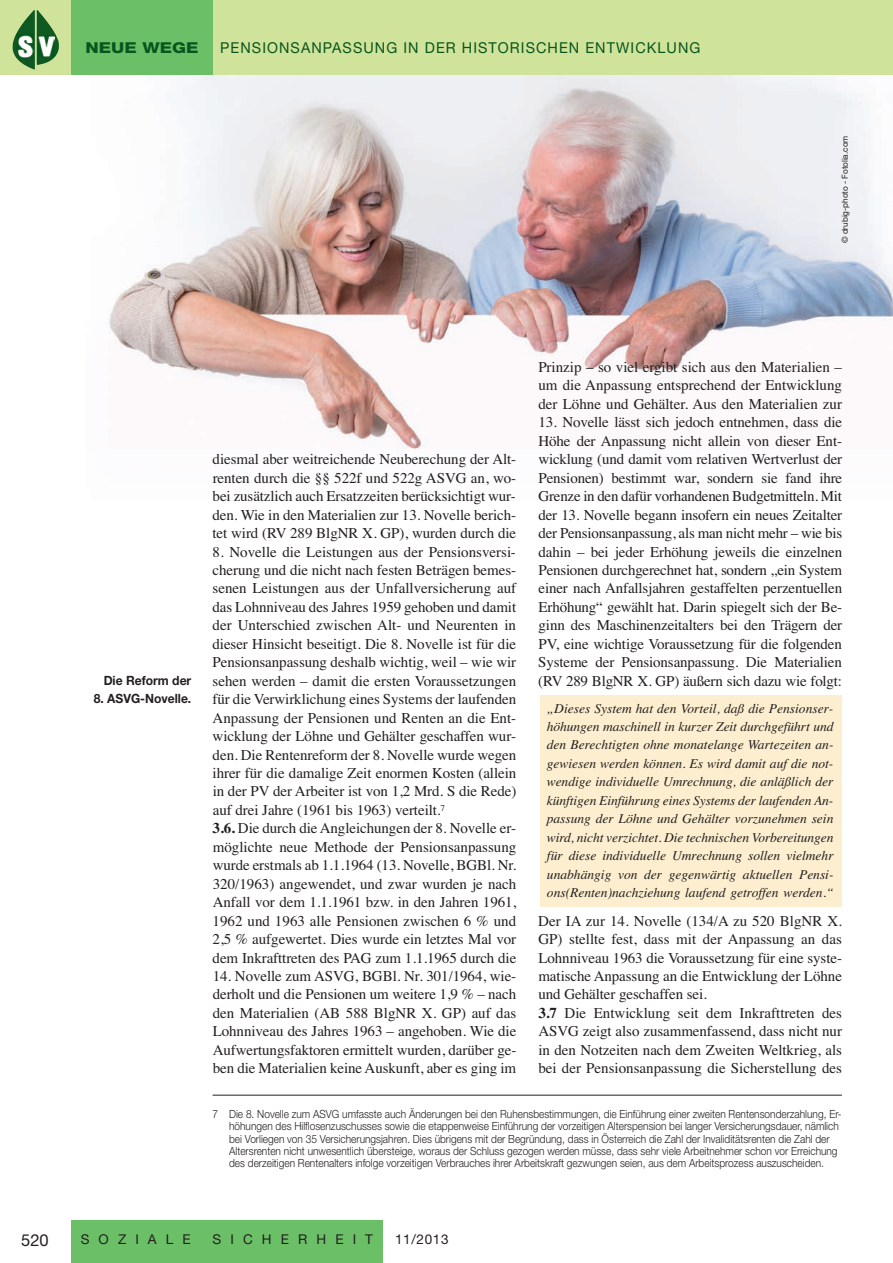
<style>
.page{position:relative;width:893px;height:1263px;background:#fff}
.page>*{position:absolute;margin:0;border:0;box-sizing:border-box;transform-origin:0 0}
.t1{font:16.5px "Helvetica Neue";color:#231f20}
.t2{font:15px/18.5px "Times";letter-spacing:-.005em;color:#231f20;text-align:justify}
.t3{font:15px "Helvetica Neue";letter-spacing:.075em;color:#08551e;scale:.96 1}
.t4{font:800 15px "Helvetica Neue";color:#08551e;scale:1.2 1}
.t5{font:italic 13.5px/18.5px "Times";color:#231f20;text-align:justify}
.t6{font:13.5px "Helvetica Neue";letter-spacing:.675em;color:#231f20}
.t7{font:700 12.75px "Helvetica Neue";color:#231f20;scale:.95 1}
.t8{font:300 11.25px/12.5px "Helvetica Neue";color:#231f20;scale:.9 1}
.t9{font:8.25px "Helvetica Neue";letter-spacing:-.005em;color:#231f20}
.s1{font-weight:700}
</style>
<div class="page">
<img style="left:85px;top:74px;width:808px;height:375px">
<div style="left:540px;top:695px;width:302px;height:212px;background:#fceece"></div>
<div style="left:0;top:0;width:893px;height:74px;background:#d0e39a"></div>
<div style="left:71px;top:0;width:142px;height:74px;background:#6bc067"></div>
<div style="left:71px;top:1220px;width:312px;height:43px;background:#6bc067"></div>
<img style="left:37px;top:10px;width:22px;height:55px">
<img style="left:13px;top:10px;width:22px;height:60px">
<img style="left:17px;top:35px;width:17px;height:22px">
<img style="left:39px;top:36px;width:15px;height:20px">
<hr style="left:213px;top:1095px;width:629px;height:1px;background:#231f20">
<p class="t4" style="left:86px;top:43px;width:96px">NEUE WEGE</p>
<p class="t3" style="left:220px;top:43px;width:502px">PENSIONSANPASSUNG IN DER HISTORISCHEN ENTWICKLUNG</p>
<p class="t9" style="left:842px;top:243px;width:109px;rotate:-90deg">© drubig-photo - Fotolia.com</p>
<p class="t7" style="left:104px;top:670px;width:94px">Die Reform der</p>
<p class="t7" style="left:94px;top:688px;width:104px">8. ASVG-Novelle.</p>
<p class="t2" style="left:213px;top:450px;width:305px">diesmal aber weitreichende Neuberechung der Alt&shy;renten durch die §§ 522f und 522g ASVG an, wo&shy;bei zusätzlich auch Ersatzzeiten berücksichtigt wur&shy;den. Wie in den Materialien zur 13. Novelle berich&shy;tet wird (RV 289 BlgNR X. GP), wurden durch die</p>
<p class="t2" style="left:212px;top:542px;width:305px;text-align:left">8. Novelle die Leistungen aus der Pensionsversi&shy;cherung und die nicht nach festen Beträgen bemes&shy;senen Leistungen aus der Unfallversicherung auf das Lohnniveau des Jahres 1959 gehoben und damit der Unterschied zwischen Alt- und Neurenten in dieser Hinsicht beseitigt. Die 8. Novelle ist für die Pensionsanpassung deshalb wichtig, weil – wie wir sehen werden – damit die ersten Voraussetzungen für die Verwirklichung eines Systems der laufenden Anpassung der Pensionen und Renten an die Ent&shy;wicklung der Löhne und Gehälter geschaffen wur&shy;den. Die Rentenreform der 8. Novelle wurde wegen ihrer für die damalige Zeit enormen Kosten (allein in der PV der Arbeiter ist von 1,2 Mrd. S die Rede) auf drei Jahre (1961 bis 1963) verteilt.<sup>7<br></sup><span class="s1">3.6.</span> Die durch die Angleichungen der 8. Novelle er&shy;möglichte neue Methode der Pensionsanpassung wurde erstmals ab 1.1.1964 (13. Novelle, BGBl. Nr.<br>320/1963) angewendet, und zwar wurden je nach Anfall vor dem 1.1.1961 bzw. in den Jahren 1961, 1962 und 1963 alle Pensionen zwischen 6 % und 2,5 % aufgewertet. Dies wurde ein letztes Mal vor dem Inkrafttreten des PAG zum 1.1.1965 durch die</p>
<p class="t2" style="left:213px;top:966px;width:305px">14. Novelle zum ASVG, BGBl. Nr. 301/1964, wie&shy;derholt und die Pensionen um weitere 1,9 % – nach den Materialien (AB 588 BlgNR X. GP) auf das Lohnniveau des Jahres 1963 – angehoben. Wie die Aufwertungsfaktoren ermittelt wurden, darüber ge&shy;ben die Materialien keine Auskunft, aber es ging im</p>
<p class="t2" style="left:538px;top:358px;width:305px">Prinzip – so viel ergibt sich aus den Materialien – um die Anpassung entsprechend der Entwicklung der Löhne und Gehälter. Aus den Materialien zur</p>
<p class="t2" style="left:538px;top:413px;width:305px">13. Novelle lässt sich jedoch entnehmen, dass die Höhe der Anpassung nicht allein von dieser Ent&shy;wicklung (und damit vom relativen Wertverlust der Pensionen) bestimmt war, sondern sie fand ihre Grenze in den dafür vorhandenen Budgetmitteln. Mit der 13. Novelle begann insofern ein neues Zeitalter der Pensionsanpassung, als man nicht mehr – wie bis dahin – bei jeder Erhöhung jeweils die einzelnen Pensionen durchgerechnet hat, sondern „ein System einer nach Anfallsjahren gestaffelten perzentuellen Erhöhung“ gewählt hat. Darin spiegelt sich der Be&shy;ginn des Maschinenzeitalters bei den Trägern der PV, eine wichtige Voraussetzung für die folgenden Systeme der Pensionsanpassung. Die Materialien (RV 289 BlgNR X. GP) äußern sich dazu wie folgt:</p>
<p class="t5" style="left:547px;top:699px;width:288px">„Dieses System hat den Vorteil, daß die Pensionser&shy;höhungen maschinell in kurzer Zeit durchgeführt und den Berechtigten ohne monatelange Wartezeiten an&shy;gewiesen werden können. Es wird damit auf die not&shy;wendige individuelle Umrechnung, die anläßlich der künftigen Einführung eines Systems der laufenden An&shy;passung der Löhne und Gehälter vorzunehmen sein wird, nicht verzichtet. Die technischen Vorbereitungen für diese individuelle Umrechnung sollen vielmehr unabhängig von der gegenwärtig aktuellen Pensi&shy;ons(Renten)nachziehung laufend getroffen werden.“</p>
<p class="t2" style="left:538px;top:911px;width:305px;text-align:left">Der IA zur 14. Novelle (134/A zu 520 BlgNR X.<br>GP) stellte fest, dass mit der Anpassung an das Lohnniveau 1963 die Voraussetzung für eine syste&shy;matische Anpassung an die Entwicklung der Löhne und Gehälter geschaffen sei.<br><span class="s1">3.7</span> Die Entwicklung seit dem Inkrafttreten des ASVG zeigt also zusammenfassend, dass nicht nur in den Notzeiten nach dem Zweiten Weltkrieg, als bei der Pensionsanpassung die Sicherstellung des</p>
<p class="t8" style="left:229px;top:1107px;width:682px;text-indent:-17px">7 Die 8. Novelle zum ASVG umfasste auch Änderungen bei den Ruhensbestimmungen, die Einführung einer zweiten Rentensonderzahlung, Er&shy;höhungen des Hilflosenzuschusses sowie die etappenweise Einführung der vorzeitigen Alterspension bei langer Versicherungsdauer, nämlich bei Vorliegen von 35 Versicherungsjahren. Dies übrigens mit der Begründung, dass in Österreich die Zahl der Invaliditätsrenten die Zahl der Altersrenten nicht unwesentlich übersteige, woraus der Schluss gezogen werden müsse, dass sehr viele Arbeitnehmer schon vor Erreichung des derzeitigen Rentenalters infolge vorzeitigen Verbrauches ihrer Arbeitskraft gezwungen seien, aus dem Arbeitsprozess auszuscheiden.</p>
<p class="t1" style="left:21px;top:1234px;width:29px">520</p>
<p class="t6" style="left:81px;top:1234px;width:111px">SOZIALE</p>
<p class="t6" style="left:213px;top:1234px;width:162px">SICHERHEIT</p>
<p class="t6" style="left:395px;top:1234px;width:55px">11/2013</p>
</div>
